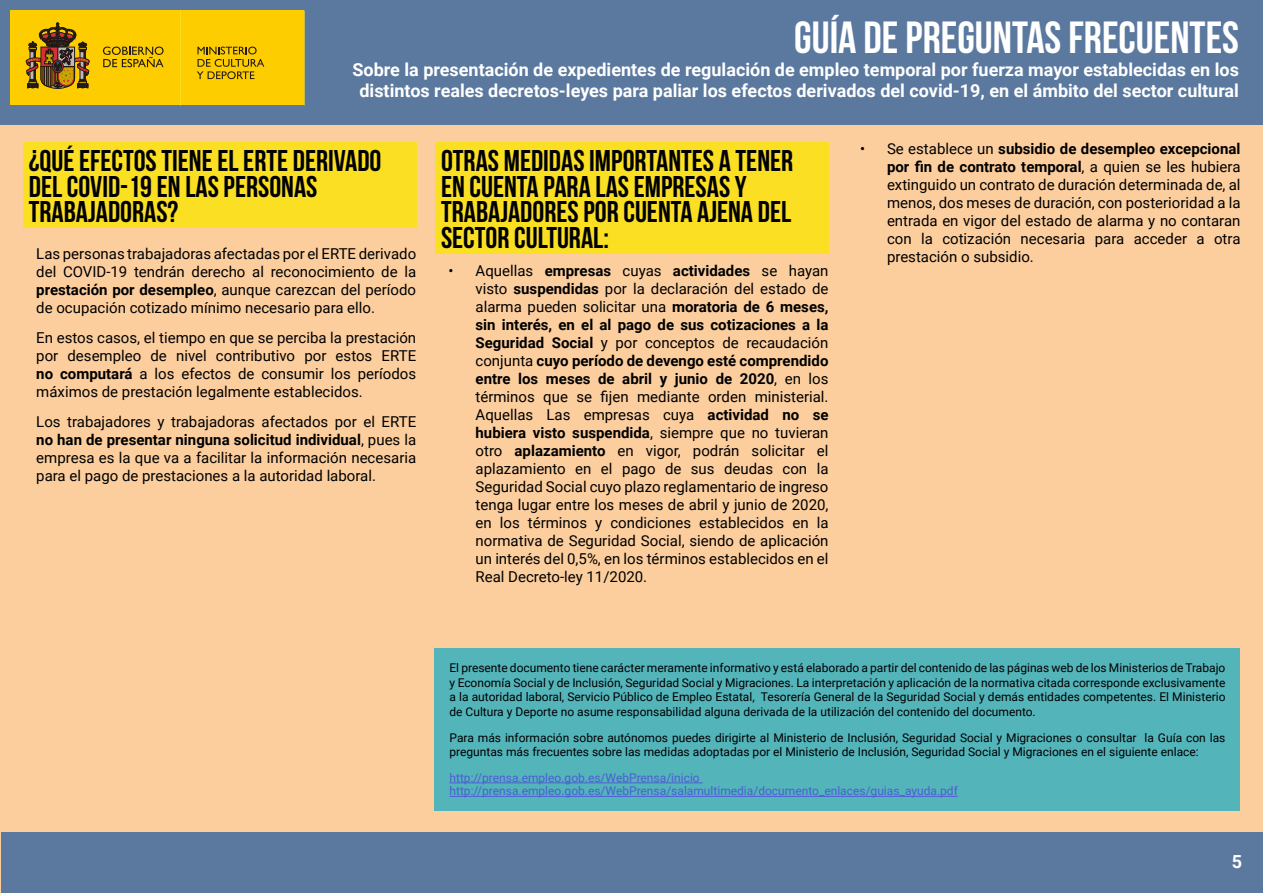
<style>
.page{position:relative;width:1263px;height:893px;background:#fff}
.page>*{position:absolute;margin:0;border:0;box-sizing:border-box;transform-origin:0 0}
.t1{font:700 45px "Bebas Neue";color:#fff}
.t2{font:700 30px/25.5px "Bebas Neue";color:#000}
.t3{font:700 18px/21.6px "Roboto";color:#fff;text-align:center}
.t4{font:15px/18px "Roboto";color:#000;text-align:justify}
.t5{font:12px/14.4px "Roboto";color:#000;text-align:justify}
.t6{font:12px/13.5px "Roboto";color:#4f5cd6}
.s1{font-weight:700}
</style>
<div class="page">
<div style="left:1px;top:1px;width:1262px;height:892px;background:#fcce9e"></div>
<div style="left:0;top:0;width:1262px;height:125px;background:#5b799f"></div>
<div style="left:1px;top:833px;width:1262px;height:60px;background:#5b799f"></div>
<div style="left:10px;top:10px;width:294px;height:95px;background:#fecd00"></div>
<svg style="left:197px;top:47px;width:67px;height:32px"></svg>
<svg style="left:103px;top:47px;width:61px;height:20px"></svg>
<svg style="left:26px;top:23px;width:64px;height:66px"></svg>
<hr style="left:180px;top:11px;width:1px;height:94px;background:#fadf23">
<hr style="left:304px;top:11px;width:1px;height:94px;background:#fadf23">
<div style="left:23px;top:142px;width:393px;height:86px;background:#fadf23"></div>
<div style="left:434px;top:648px;width:806px;height:162px;background:#53b4ba"></div>
<hr style="left:449px;top:782px;width:254px;height:1px;background:#4f5cd6">
<hr style="left:449px;top:796px;width:509px;height:1px;background:#4f5cd6">
<div style="left:435px;top:142px;width:393px;height:112px;background:#fadf23"></div>
<h1 class="t1" style="left:794px;top:13px;width:446px">GUÍA DE PREGUNTAS FRECUENTES</h1>
<p class="t3" style="left:352px;top:58px;width:888px">Sobre la presentación de expedientes de regulación de empleo temporal por fuerza mayor establecidas en los distintos reales decretos-leyes para paliar los efectos derivados del covid-19, en el ámbito del sector cultural</p>
<h2 class="t2" style="left:29px;top:148px;width:354px">¿QUÉ EFECTOS TIENE EL ERTE DERIVADO<br>DEL COVID-19 EN LAS PERSONAS<br>TRABAJADORAS?</h2>
<p class="t4" style="left:36px;top:244px;width:381px">Las personas trabajadoras afectadas por el ERTE derivado del COVID-19 tendrán derecho al reconocimiento de la <span class="s1">prestación por desempleo</span>, aunque carezcan del período de ocupación cotizado mínimo necesario para ello.</p>
<p class="t4" style="left:36px;top:328px;width:381px">En estos casos, el tiempo en que se perciba la prestación por desempleo de nivel contributivo por estos ERTE <span class="s1">no computará</span> a los efectos de consumir los períodos máximos de prestación legalmente establecidos.</p>
<p class="t4" style="left:36px;top:412px;width:381px">Los trabajadores y trabajadoras afectados por el ERTE <span class="s1">no han de presentar ninguna solicitud individual</span>, pues la empresa es la que va a facilitar la información necesaria para el pago de prestaciones a la autoridad laboral.</p>
<h2 class="t2" style="left:441px;top:148px;width:354px">OTRAS MEDIDAS IMPORTANTES A TENER<br>EN CUENTA PARA LAS EMPRESAS Y<br>TRABAJADORES POR CUENTA AJENA DEL<br>SECTOR CULTURAL:</h2>
<p class="t4" style="left:887px;top:139px;width:355px;text-indent:-27px">• Se establece un <span class="s1">subsidio de desempleo excepcional por fin de contrato temporal</span>, a quien se les hubiera extinguido un contrato de duración determinada de, al menos, dos meses de duración, con posterioridad a la entrada en vigor del estado de alarma y no contaran con la cotización necesaria para acceder a otra prestación o subsidio.</p>
<p class="t4" style="left:476px;top:261px;width:354px;text-indent:-27px">• Aquellas <span class="s1">empresas</span> cuyas <span class="s1">actividades</span> se hayan visto <span class="s1">suspendidas</span> por la declaración del estado de alarma pueden solicitar una <span class="s1">moratoria de 6 meses, sin interés, en el al pago de sus cotizaciones a la Seguridad Social</span> y por conceptos de recaudación conjunta <span class="s1">cuyo período de devengo esté comprendido entre los meses de abril y junio de 2020</span>, en los términos que se fijen mediante orden ministerial.<br>Aquellas Las empresas cuya <span class="s1">actividad no se hubiera visto suspendida</span>, siempre que no tuvieran otro <span class="s1">aplazamiento</span> en vigor, podrán solicitar el aplazamiento en el pago de sus deudas con la Seguridad Social cuyo plazo reglamentario de ingreso tenga lugar entre los meses de abril y junio de 2020, en los términos y condiciones establecidos en la normativa de Seguridad Social, siendo de aplicación un interés del 0,5%, en los términos establecidos en el Real Decreto-ley 11/2020.</p>
<p class="t5" style="left:449px;top:661px;width:777px">El presente documento tiene carácter meramente informativo y está elaborado a partir del contenido de las páginas web de los Ministerios de Trabajo y Economía Social y de Inclusión, Seguridad Social y Migraciones. La interpretación y aplicación de la normativa citada corresponde exclusivamente a la autoridad laboral, Servicio Público de Empleo Estatal, Tesorería General de la Seguridad Social y demás entidades competentes. El Ministerio de Cultura y Deporte no asume responsabilidad alguna derivada de la utilización del contenido del documento.</p>
<p class="t5" style="left:449px;top:730px;width:777px">Para más información sobre autónomos puedes dirigirte al Ministerio de Inclusión, Seguridad Social y Migraciones o consultar la Guía con las preguntas más frecuentes sobre las medidas adoptadas por el Ministerio de Inclusión, Seguridad Social y Migraciones en el siguiente enlace:</p>
<p class="t6" style="left:449px;top:770px;width:510px">http://prensa.empleo.gob.es/WebPrensa/inicio http://prensa.empleo.gob.es/WebPrensa/salamultimedia/documento_enlaces/guias_ayuda.pdf</p>
<p class="t3" style="left:1232px;top:850px;width:12px">5</p>
</div>
